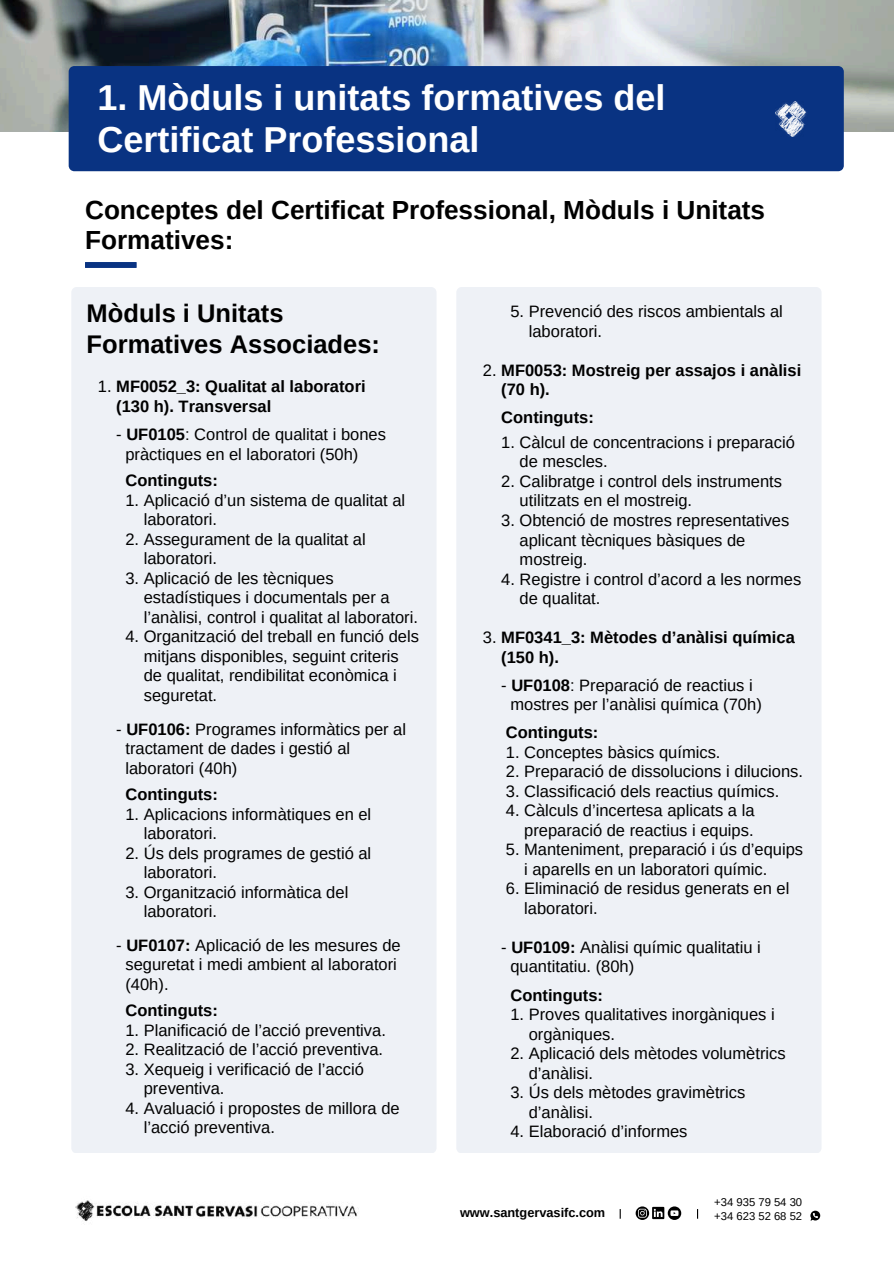
<style>
.page{position:relative;width:894px;height:1264px;background:#fff}
.page>*{position:absolute;margin:0;border:0;box-sizing:border-box;transform-origin:0 0}
.t1{font:700 36px/42.8px "Arimo";color:#fff}
.t2{font:700 26.1px/30.3px "Arimo";color:#000}
.t3{font:700 25.5px/30.3px "Arimo";color:#000}
.t4{font:16.5px/19.5px "Arimo";color:#000}
.t5{font:700 16.5px/19.5px "Arimo";color:#000}
.t6{font:700 12.75px "Arimo";color:#000}
.t7{font:11.25px "Arimo";color:#000}
.s1{font-weight:400}
.s2{font-weight:700}
</style>
<div class="page">
<div style="left:71px;top:287px;width:365px;height:865px;background:#eef1f6"></div>
<svg style="left:635px;top:1206px;width:46px;height:13px"></svg>
<div style="left:456px;top:287px;width:365px;height:865px;background:#eef1f6"></div>
<img style="left:75px;top:1200px;width:284px;height:21px">
<svg style="left:810px;top:1210px;width:10px;height:11px"></svg>
<div style="left:85px;top:262px;width:51px;height:6px;background:#093382"></div>
<img style="left:0;top:0;width:893px;height:132px">
<div style="left:69px;top:66px;width:774px;height:105px;background:#093382"></div>
<img style="left:775px;top:101px;width:31px;height:35px">
<h1 class="t1" style="left:97px;top:76px;width:569px">1. Mòduls i unitats formatives del<br>Certificat Professional</h1>
<h2 class="t2" style="left:85px;top:194px;width:681px">Conceptes del Certificat Professional, Mòduls i Unitats<br>Formatives:</h2>
<h3 class="t3" style="left:87px;top:298px;width:295px">Mòduls i Unitats<br>Formatives Associades:</h3>
<p class="t5" style="left:116px;top:377px;width:251px;text-indent:-18px"><span class="s1">1.</span> MF0052_3: Qualitat al laboratori (130 h). Transversal</p>
<p class="t4" style="left:125px;top:425px;width:262px;text-indent:-9px">- <span class="s2">UF0105</span>: Control de qualitat i bones pràctiques en el laboratori (50h)</p>
<p class="t5" style="left:125px;top:471px;width:94px">Continguts:</p>
<p class="t4" style="left:144px;top:490px;width:263px;text-indent:-18px">1. Aplicació d’un sistema de qualitat al laboratori.</p>
<p class="t4" style="left:144px;top:529px;width:223px;text-indent:-18px">2. Assegurament de la qualitat al laboratori.</p>
<p class="t4" style="left:144px;top:568px;width:275px;text-indent:-18px">3. Aplicació de les tècniques estadístiques i documentals per a l’anàlisi, control i qualitat al laboratori.</p>
<p class="t4" style="left:144px;top:627px;width:276px;text-indent:-18px">4. Organització del treball en funció dels mitjans disponibles, seguint criteris de qualitat, rendibilitat econòmica i seguretat.</p>
<p class="t4" style="left:125px;top:719px;width:282px;text-indent:-9px">- <span class="s2">UF0106:</span> Programes informàtics per al tractament de dades i gestió al laboratori (40h)</p>
<p class="t5" style="left:125px;top:784px;width:94px">Continguts:</p>
<p class="t4" style="left:144px;top:804px;width:229px;text-indent:-18px">1. Aplicacions informàtiques en el laboratori.</p>
<p class="t4" style="left:144px;top:843px;width:229px;text-indent:-18px">2. Ús dels programes de gestió al laboratori.</p>
<p class="t4" style="left:144px;top:882px;width:206px;text-indent:-18px">3. Organització informàtica del laboratori.</p>
<p class="t4" style="left:125px;top:935px;width:277px;text-indent:-9px">- <span class="s2">UF0107:</span> Aplicació de les mesures de seguretat i medi ambient al laboratori (40h).</p>
<p class="t5" style="left:125px;top:1000px;width:94px">Continguts:</p>
<p class="t4" style="left:125px;top:1020px;width:262px">1. Planificació de l’acció preventiva.</p>
<p class="t4" style="left:125px;top:1039px;width:259px">2. Realització de l’acció preventiva.</p>
<p class="t4" style="left:144px;top:1059px;width:221px;text-indent:-18px">3. Xequeig i verificació de l’acció preventiva.</p>
<p class="t4" style="left:144px;top:1098px;width:257px;text-indent:-18px">4. Avaluació i propostes de millora de l’acció preventiva.</p>
<p class="t4" style="left:528px;top:301px;width:255px;text-indent:-18px">5. Prevenció des riscos ambientals al laboratori.</p>
<p class="t5" style="left:501px;top:360px;width:301px;text-indent:-18px"><span class="s1">2.</span> MF0053: Mostreig per assajos i anàlisi (70 h).</p>
<p class="t5" style="left:501px;top:408px;width:94px">Continguts:</p>
<p class="t4" style="left:519px;top:432px;width:277px;text-indent:-18px">1. Càlcul de concentracions i preparació de mescles.</p>
<p class="t4" style="left:519px;top:471px;width:264px;text-indent:-18px">2. Calibratge i control dels instruments utilitzats en el mostreig.</p>
<p class="t4" style="left:519px;top:510px;width:271px;text-indent:-18px">3. Obtenció de mostres representatives aplicant tècniques bàsiques de mostreig.</p>
<p class="t4" style="left:519px;top:569px;width:283px;text-indent:-18px">4. Registre i control d’acord a les normes de qualitat.</p>
<p class="t5" style="left:501px;top:627px;width:295px;text-indent:-18px"><span class="s1">3.</span> MF0341_3: Mètodes d’anàlisi química (150 h).</p>
<p class="t4" style="left:501px;top:675px;width:262px;text-align:center">- <span class="s2">UF0108</span>: Preparació de reactius i mostres per l’anàlisi química (70h)</p>
<p class="t5" style="left:505px;top:723px;width:94px">Continguts:</p>
<p class="t4" style="left:505px;top:742px;width:216px">1. Conceptes bàsics químics.</p>
<p class="t4" style="left:505px;top:762px;width:299px">2. Preparació de dissolucions i dilucions.</p>
<p class="t4" style="left:505px;top:781px;width:275px">3. Classificació dels reactius químics.</p>
<p class="t4" style="left:505px;top:801px;width:250px;text-align:right">4. Càlculs d’incertesa aplicats a la preparació de reactius i equips.</p>
<p class="t4" style="left:524px;top:840px;width:280px;text-indent:-18px">5. Manteniment, preparació i ús d’equips i aparells en un laboratori químic.</p>
<p class="t4" style="left:524px;top:879px;width:266px;text-indent:-18px">6. Eliminació de residus generats en el laboratori.</p>
<p class="t4" style="left:510px;top:937px;width:252px;text-indent:-9px">- <span class="s2">UF0109:</span> Anàlisi químic qualitatiu i quantitatiu. (80h)</p>
<p class="t5" style="left:510px;top:985px;width:94px">Continguts:</p>
<p class="t4" style="left:528px;top:1004px;width:247px;text-indent:-18px">1. Proves qualitatives inorgàniques i orgàniques.</p>
<p class="t4" style="left:528px;top:1043px;width:258px;text-indent:-18px">2. Aplicació dels mètodes volumètrics d’anàlisi.</p>
<p class="t4" style="left:528px;top:1082px;width:218px;text-indent:-18px">3. Ús dels mètodes gravimètrics d’anàlisi.</p>
<p class="t4" style="left:510px;top:1121px;width:178px">4. Elaboració d’informes</p>
<p class="t6" style="left:460px;top:1205px;width:147px">www.santgervasifc.com</p>
<p class="t7" style="left:714px;top:1195px;width:89px">+34 935 79 54 30</p>
<p class="t7" style="left:714px;top:1209px;width:89px">+34 623 52 68 52</p>
</div>
